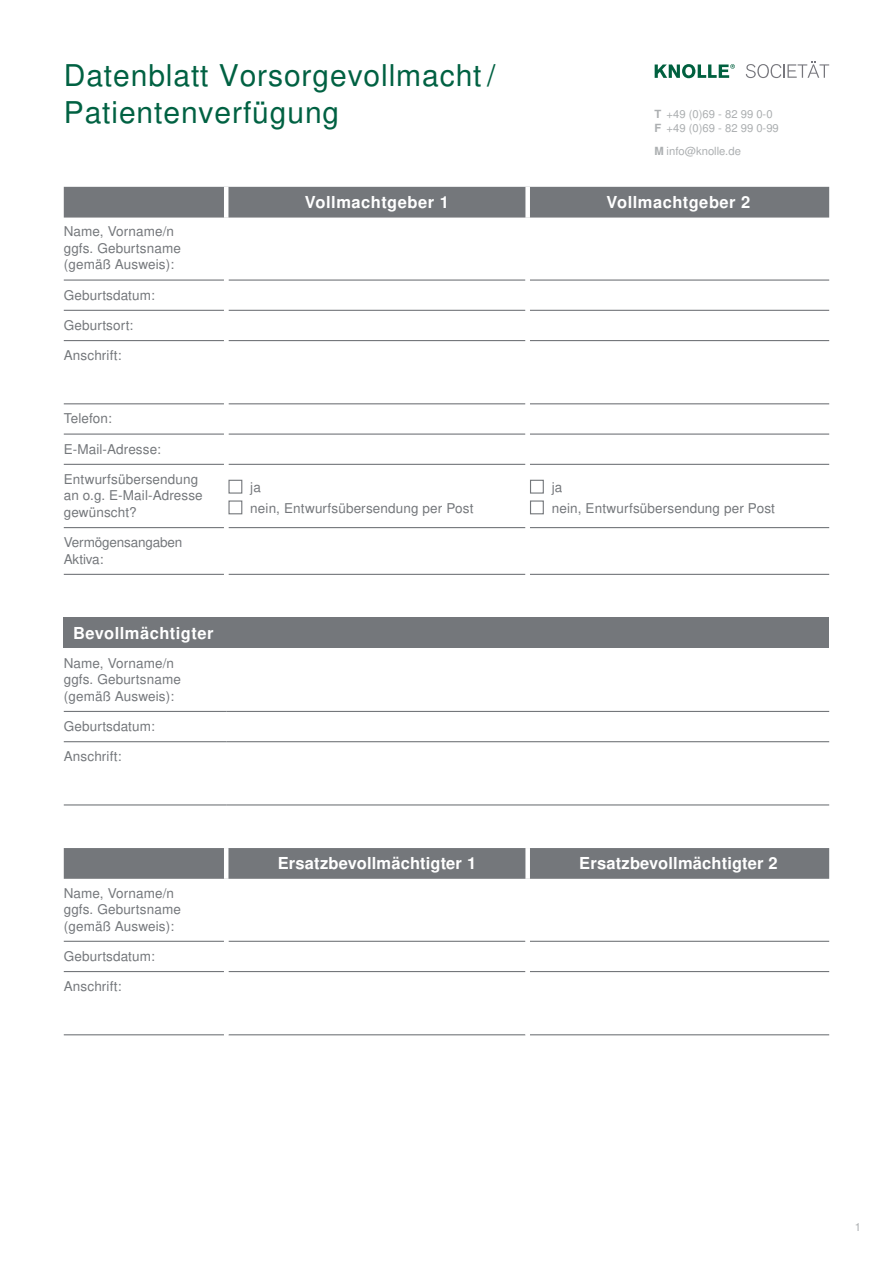
<style>
.page{position:relative;width:893px;height:1263px;background:#fff}
.page>*{position:absolute;margin:0;border:0;box-sizing:border-box;transform-origin:0 0}
.t1{font:30px/37.5px "Nimbus San L";letter-spacing:.03em;color:#006142}
.t2{font:700 16.5px "Nimbus San L";letter-spacing:.03em;color:#fff}
.t3{font:700 16.5px "Nimbus San L";letter-spacing:.01em;color:#fff}
.t4{font:13.5px/16.5px "Nimbus San L";letter-spacing:.01em;color:#74777b}
.t5{font:13.5px/16.5px "Nimbus San L";letter-spacing:-.01em;color:#74777b}
.t6{font:11.25px/14.2px "Nimbus San L";color:#acafb1}
.s1{font-weight:700}
</style>
<div class="page">
<svg style="left:746px;top:61px;width:83px;height:17px"></svg>
<svg style="left:655px;top:64px;width:80px;height:14px"></svg>
<div style="left:64px;top:187px;width:765px;height:31px;background:#74777b"></div>
<hr style="left:64px;top:279px;width:160px;height:2px;background:#74777b">
<hr style="left:228px;top:279px;width:297px;height:2px;background:#74777b">
<hr style="left:530px;top:279px;width:299px;height:2px;background:#74777b">
<hr style="left:64px;top:310px;width:160px;height:1px;background:#74777b">
<hr style="left:228px;top:310px;width:297px;height:1px;background:#74777b">
<hr style="left:530px;top:310px;width:299px;height:1px;background:#74777b">
<hr style="left:64px;top:340px;width:160px;height:1px;background:#74777b">
<hr style="left:228px;top:340px;width:297px;height:1px;background:#74777b">
<hr style="left:530px;top:340px;width:299px;height:1px;background:#74777b">
<hr style="left:64px;top:403px;width:160px;height:1px;background:#74777b">
<hr style="left:228px;top:403px;width:297px;height:1px;background:#74777b">
<hr style="left:530px;top:403px;width:299px;height:1px;background:#74777b">
<hr style="left:64px;top:433px;width:160px;height:2px;background:#74777b">
<hr style="left:228px;top:433px;width:297px;height:2px;background:#74777b">
<hr style="left:530px;top:433px;width:299px;height:2px;background:#74777b">
<hr style="left:64px;top:464px;width:160px;height:1px;background:#74777b">
<hr style="left:228px;top:464px;width:297px;height:1px;background:#74777b">
<hr style="left:530px;top:464px;width:299px;height:1px;background:#74777b">
<hr style="left:64px;top:527px;width:160px;height:1px;background:#74777b">
<hr style="left:228px;top:527px;width:297px;height:1px;background:#74777b">
<hr style="left:530px;top:527px;width:299px;height:1px;background:#74777b">
<hr style="left:64px;top:574px;width:160px;height:1px;background:#74777b">
<hr style="left:228px;top:574px;width:297px;height:1px;background:#74777b">
<hr style="left:530px;top:574px;width:299px;height:1px;background:#74777b">
<hr style="left:224px;top:187px;width:4px;height:31px;background:#fff">
<div style="left:525px;top:187px;width:5px;height:31px;background:#fff"></div>
<div style="left:228px;top:480px;width:14px;height:14px;border:1px solid #74777b"></div>
<div style="left:228px;top:500px;width:14px;height:14px;border:1px solid #74777b"></div>
<div style="left:530px;top:480px;width:14px;height:14px;border:1px solid #74777b"></div>
<div style="left:530px;top:500px;width:14px;height:14px;border:1px solid #74777b"></div>
<div style="left:64px;top:617px;width:765px;height:31px;background:#74777b"></div>
<hr style="left:64px;top:711px;width:162px;height:1px;background:#74777b">
<hr style="left:226px;top:711px;width:603px;height:1px;background:#74777b">
<hr style="left:64px;top:741px;width:162px;height:1px;background:#74777b">
<hr style="left:226px;top:741px;width:603px;height:1px;background:#74777b">
<hr style="left:64px;top:804px;width:162px;height:1px;background:#74777b">
<hr style="left:226px;top:804px;width:603px;height:1px;background:#74777b">
<div style="left:64px;top:848px;width:765px;height:31px;background:#74777b"></div>
<hr style="left:64px;top:941px;width:160px;height:1px;background:#74777b">
<hr style="left:228px;top:941px;width:297px;height:1px;background:#74777b">
<hr style="left:530px;top:941px;width:299px;height:1px;background:#74777b">
<hr style="left:64px;top:971px;width:160px;height:1px;background:#74777b">
<hr style="left:228px;top:971px;width:297px;height:1px;background:#74777b">
<hr style="left:530px;top:971px;width:299px;height:1px;background:#74777b">
<hr style="left:228px;top:1034px;width:297px;height:1px;background:#74777b">
<hr style="left:530px;top:1034px;width:299px;height:1px;background:#74777b">
<hr style="left:64px;top:1034px;width:160px;height:1px;background:#74777b">
<hr style="left:224px;top:848px;width:4px;height:31px;background:#fff">
<div style="left:525px;top:848px;width:5px;height:31px;background:#fff"></div>
<h1 class="t1" style="left:64px;top:55px;width:433px">Datenblatt Vorsorgevollmacht /<br>Patientenverfügung</h1>
<p class="t6" style="left:655px;top:106px;width:126px"><span class="s1">T</span> +49 (0)69 - 82 99 0-0<br><span class="s1">F</span> +49 (0)69 - 82 99 0-99</p>
<p class="t6" style="left:655px;top:143px;width:88px"><span class="s1">M</span> info@knolle.de</p>
<p class="t4" style="left:64px;top:223px;width:119px">Name, Vorname/n ggfs. Geburtsname (gemäß Ausweis):</p>
<p class="t4" style="left:64px;top:286px;width:93px">Geburtsdatum:</p>
<p class="t4" style="left:64px;top:316px;width:71px">Geburtsort:</p>
<p class="t4" style="left:64px;top:347px;width:59px">Anschrift:</p>
<p class="t2" style="left:305px;top:191px;width:146px">Vollmachtgeber 1</p>
<p class="t2" style="left:606px;top:191px;width:146px">Vollmachtgeber 2</p>
<p class="t4" style="left:64px;top:410px;width:50px">Telefon:</p>
<p class="t4" style="left:64px;top:440px;width:99px">E-Mail-Adresse:</p>
<p class="t4" style="left:64px;top:470px;width:141px">Entwurfsübersendung an o.g. E-Mail-Adresse gewünscht?</p>
<p class="t4" style="left:250px;top:476px;width:225px;line-height:20.7px">ja<br>nein, Entwurfsübersendung per Post</p>
<p class="t4" style="left:552px;top:476px;width:225px;line-height:20.7px">ja<br>nein, Entwurfsübersendung per Post</p>
<p class="t5" style="left:64px;top:534px;width:120px">Vermögensangaben<br>Aktiva:</p>
<p class="t2" style="left:73px;top:621px;width:142px">Bevollmächtigter</p>
<p class="t4" style="left:64px;top:654px;width:119px">Name, Vorname/n ggfs. Geburtsname (gemäß Ausweis):</p>
<p class="t4" style="left:64px;top:717px;width:93px">Geburtsdatum:</p>
<p class="t4" style="left:64px;top:748px;width:59px">Anschrift:</p>
<p class="t4" style="left:64px;top:884px;width:119px">Name, Vorname/n ggfs. Geburtsname (gemäß Ausweis):</p>
<p class="t4" style="left:64px;top:947px;width:93px">Geburtsdatum:</p>
<p class="t4" style="left:64px;top:978px;width:59px">Anschrift:</p>
<p class="t3" style="left:278px;top:852px;width:200px">Ersatzbevollmächtigter 1</p>
<p class="t3" style="left:579px;top:852px;width:200px">Ersatzbevollmächtigter 2</p>
<p class="t6" style="left:855px;top:1219px;width:8px">1</p>
</div>
